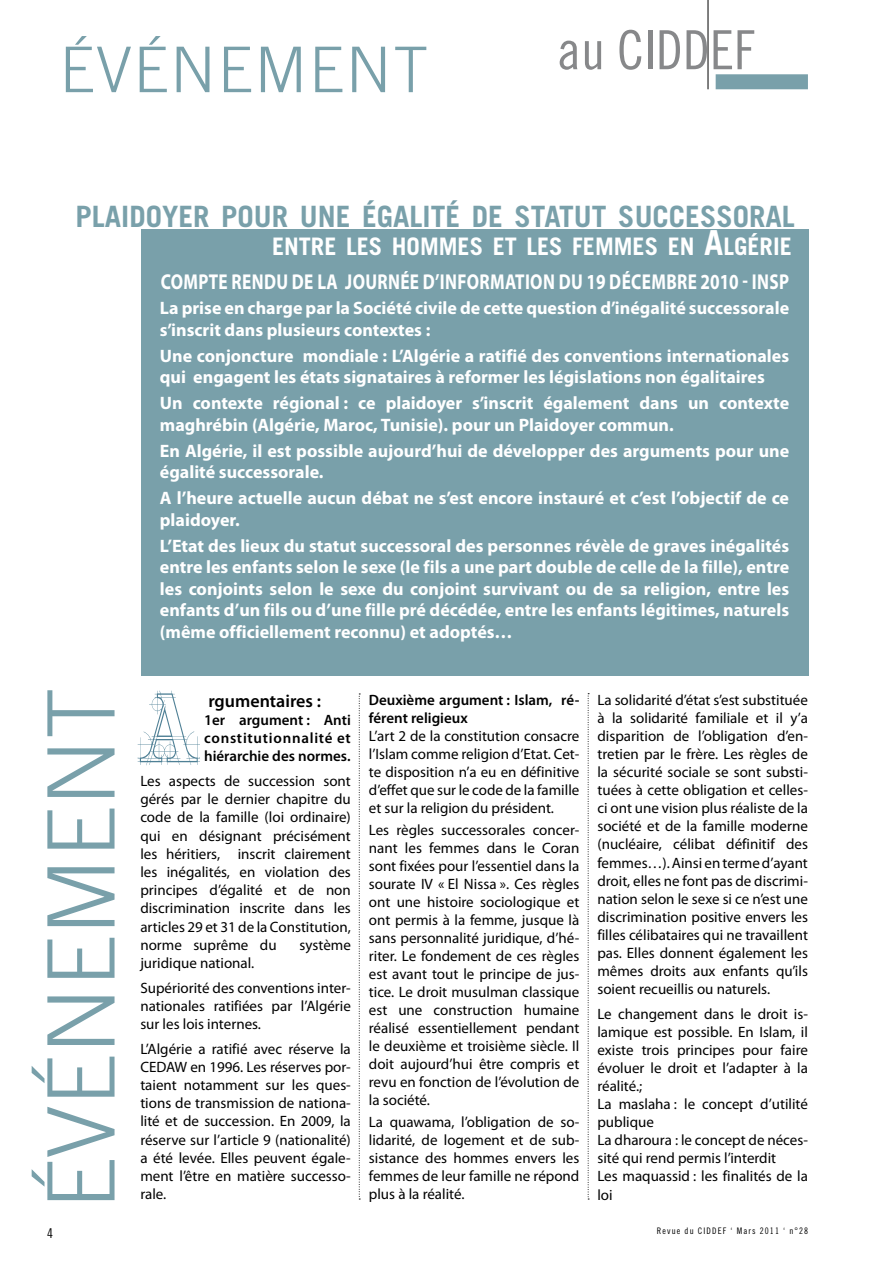
<style>
.page{position:relative;width:893px;height:1263px;background:#fff}
.page>*{position:absolute;margin:0;border:0;box-sizing:border-box;transform-origin:0 0}
.t1{font:108px "Rubino Serif ICG";color:#4f8095;scale:.82 1}
.t2{font:300 93px "Trade Gothic";color:#79a0aa}
.t3{font:300 63px "Trade Gothic";letter-spacing:.03em;color:#79a0aa}
.t4{font:54px "Trade Gothic Cond Eighteen";color:#87888a}
.t5{font:700 29.4px "Trade Gothic";color:#79a0aa}
.t6{font:700 24.15px "Trade Gothic";color:#fff}
.t7{font:700 21.6px "Myriad Pro";letter-spacing:.02em;color:#fff;scale:.8 1}
.t8{font:700 18px/21.6px "Myriad Pro";color:#fff}
.t9{font:600 18px "Myriad Pro";color:#000}
.t10{font:15px/18.1px "Myriad Pro";color:#000;text-align:justify}
.t11{font:600 15px/18.1px "Myriad Pro";color:#000;text-align:justify}
.t12{font:13.5px "Trade Gothic Cond Eighteen";color:#000}
.t13{font:9px "Trade Gothic Cond Eighteen";letter-spacing:.12em;color:#000}
.s1{font-size:34.5px}
</style>
<div class="page">
<hr style="left:708px;top:0;width:1px;height:89px;background:#000">
<div style="left:716px;top:74px;width:92px;height:15px;background:#79a0aa"></div>
<div style="left:141px;top:229px;width:667px;height:447px;background:#79a0aa"></div>
<svg style="left:359px;top:694px;width:1px;height:505px"></svg>
<svg style="left:588px;top:693px;width:1px;height:506px"></svg>
<h3 class="t3" style="left:60px;top:32px;width:370px">ÉVÉNEMENT</h3>
<h3 class="t4" style="left:557px;top:18px;width:199px">au CIDDEF</h3>
<h3 class="t5" style="left:75px;top:199px;width:721px">PLAIDOYER POUR UNE ÉGALITÉ DE STATUT SUCCESSORAL</h3>
<h3 class="t6" style="left:272px;top:231px;width:521px">ENTRE LES HOMMES ET LES FEMMES EN <span class="s1">A</span>LGÉRIE</h3>
<h2 class="t2" style="left:26px;top:1209px;width:524px;rotate:-90deg">ÉVÉNEMENT</h2>
<p class="t12" style="left:47px;top:1225px;width:7px">4</p>
<h3 class="t7" style="left:161px;top:267px;width:256px">COMPTE RENDU DE LA journ</h3>
<h3 class="t7" style="left:400px;top:267px;width:99px">ée d’informat</h3>
<h3 class="t7" style="left:525px;top:267px;width:332px">ion du 19 décembre 2010 - INSP</h3>
<p class="t8" style="left:160px;top:297px;width:631px">La prise en charge par la Société civile de cette question d’inégalité successorale s’inscrit dans plusieurs contextes :</p>
<p class="t8" style="left:160px;top:344px;width:631px">Une conjoncture mondiale : L’Algérie a ratifié des conventions internationales qui engagent les états signataires à reformer les législations non égalitaires</p>
<p class="t8" style="left:160px;top:392px;width:631px">Un contexte régional : ce plaidoyer s’inscrit également dans un contexte maghrébin (Algérie, Maroc, Tunisie). pour un Plaidoyer commun.</p>
<p class="t8" style="left:160px;top:439px;width:631px">En Algérie, il est possible aujourd’hui de développer des arguments pour une égalité successorale.</p>
<p class="t8" style="left:160px;top:487px;width:631px">A l’heure actuelle aucun débat ne s’est encore instauré et c’est l’objectif de ce plaidoyer.</p>
<p class="t8" style="left:160px;top:534px;width:631px;text-align:justify">L’Etat des lieux du statut successoral des personnes révèle de graves inégalités entre les enfants selon le sexe (le fils a une part double de celle de la fille), entre les conjoints selon le sexe du conjoint survivant ou de sa religion, entre les enfants d’un fils ou d’une fille pré décédée, entre les enfants légitimes, naturels (même officiellement reconnu) et adoptés…</p>
<h1 class="t1" style="left:139px;top:667px;width:74px">A</h1>
<p class="t9" style="left:208px;top:689px;width:114px">rgumentaires :</p>
<p class="t11" style="left:204px;top:710px;width:148px">1er argument : Anti constitutionnalité et hiérarchie des normes.</p>
<p class="t10" style="left:140px;top:771px;width:212px">Les aspects de succession sont gérés par le dernier chapitre du code de la famille (loi ordinaire) qui en désignant précisément les héritiers, inscrit clairement les inégalités, en violation des principes d’égalité et de non discrimination inscrite dans les articles 29 et 31 de la Constitution, norme suprême du</p>
<p class="t10" style="left:300px;top:935px;width:53px">système</p>
<p class="t10" style="left:140px;top:950px;width:212px;line-height:24.6px">juridique national.<br>Supériorité des conventions inter-</p>
<p class="t10" style="left:140px;top:996px;width:212px">nationales ratifiées par l’Algérie sur les lois internes.</p>
<p class="t10" style="left:140px;top:1039px;width:212px">L’Algérie a ratifié avec réserve la CEDAW en 1996. Les réserves por&shy;taient notamment sur les ques&shy;tions de transmission de nationa&shy;lité et de succession. En 2009, la réserve sur l’article 9 (nationalité) a été levée. Elles peuvent égale&shy;ment l’être en matière successo&shy;rale.</p>
<p class="t11" style="left:369px;top:690px;width:212px">Deuxième argument : Islam, ré&shy;férent religieux</p>
<p class="t10" style="left:369px;top:726px;width:212px">L’art 2 de la constitution consacre l’Islam comme religion d’Etat. Cet&shy;te disposition n’a eu en définitive d’effet que sur le code de la famille et sur la religion du président.</p>
<p class="t10" style="left:369px;top:821px;width:212px">Les règles successorales concer&shy;nant les femmes dans le Coran sont fixées pour l’essentiel dans la sourate IV « El Nissa ». Ces règles ont une histoire sociologique et ont permis à la femme, jusque là sans personnalité juridique, d’hé&shy;riter. Le fondement de ces règles est avant tout le principe de jus&shy;tice. Le droit musulman classique est une construction humaine réalisé essentiellement pendant le deuxième et troisième siècle. Il doit aujourd’hui être compris et revu en fonction de l’évolution de la société.</p>
<p class="t10" style="left:369px;top:1113px;width:212px">La quawama, l’obligation de so&shy;lidarité, de logement et de sub&shy;sistance des hommes envers les femmes de leur famille ne répond plus à la réalité.</p>
<p class="t10" style="left:597px;top:690px;width:212px">La solidarité d’état s’est substituée à la solidarité familiale et il y’a disparition de l’obligation d’en&shy;tretien par le frère. Les règles de la sécurité sociale se sont substi&shy;tuées à cette obligation et celles&shy;ci ont une vision plus réaliste de la société et de la famille moderne (nucléaire, célibat définitif des femmes…). Ainsi en terme d’ayant droit, elles ne font pas de discrimi&shy;nation selon le sexe si ce n’est une discrimination positive envers les filles célibataires qui ne travaillent pas. Elles donnent également les mêmes droits aux enfants qu’ils soient recueillis ou naturels.</p>
<p class="t10" style="left:597px;top:1004px;width:212px;text-align:left">Le changement dans le droit is&shy;lamique est possible. En Islam, il existe trois principes pour faire évoluer le droit et l’adapter à la réalité.;<br>La maslaha : le concept d’utilité publique<br>La dharoura : le concept de néces&shy;sité qui rend permis l’interdit<br>Les maquassid : les finalités de la loi</p>
<p class="t13" style="left:657px;top:1226px;width:153px">Revue du CIDDEF ‘ Mars 2011 ‘ n°28</p>
</div>
